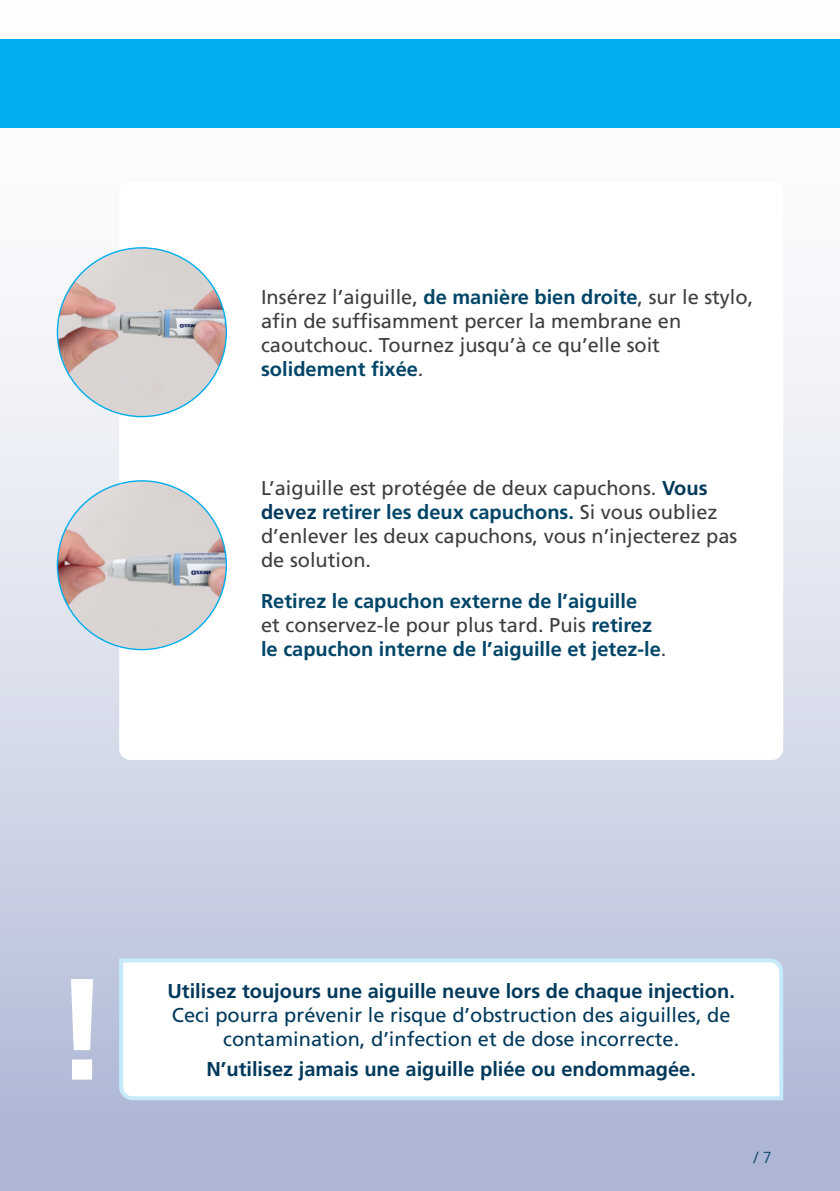
<style>
.page{position:relative;width:840px;height:1191px;background:#fff}
.page>*{position:absolute;margin:0;border:0;box-sizing:border-box;transform-origin:0 0}
.t1{font:20px/24px "Frutiger LT Std";color:#3e3e3f}
.t2{font:700 20px/24px "Frutiger LT Std";color:#004568}
.t3{font:700 20px "Frutiger LT Std";color:#00395c}
.t4{font:20px/24px "Frutiger LT Std";color:#00395c;text-align:center}
.t5{font:300 16px "Frutiger LT Std";color:#00395c}
.s1{font-weight:700;color:#004568}
.s2{font-weight:700;color:#00395c}
.s3{font-weight:400;color:#3e3e3f}
</style>
<div class="page">
<div style="left:0;top:0;width:839px;height:1191px;background:linear-gradient(to bottom,#fff,#afb9d6)"></div>
<div style="left:119px;top:181px;width:663px;height:579px;background:#fff;border-radius:11px"></div>
<div style="left:0;top:39px;width:839px;height:89px;background:#00aeef"></div>
<img style="left:57px;top:248px;width:169px;height:168px;border-radius:84px">
<img style="left:57px;top:481px;width:169px;height:168px;border-radius:84px">
<svg style="left:117px;top:956px;width:667px;height:146px"></svg>
<svg style="left:71px;top:979px;width:22px;height:100px"></svg>
<p class="t1" style="left:261px;top:285px;width:493px">Insérez l’aiguille, <span class="s1">de manière bien droite</span>, sur le stylo, afin de suffisamment percer la membrane en caoutchouc. Tournez jusqu’à ce qu’elle soit <span class="s1">solidement fixée</span>.</p>
<p class="t1" style="left:261px;top:476px;width:477px">L’aiguille est protégée de deux capuchons. <span class="s2">Vous devez</span> <span class="s1">retirer les deux capuchons.</span> Si vous oubliez d’enlever les deux capuchons, vous n’injecterez pas de solution.</p>
<p class="t2" style="left:261px;top:589px;width:406px">Retirez le capuchon externe de l’aiguille<br><span class="s3">et conservez-le pour plus tard. Puis</span> retirez le capuchon interne de l’aiguille et jetez-le<span class="s3">.</span></p>
<p class="t3" style="left:167px;top:979px;width:568px">Utilisez toujours une aiguille neuve lors de chaque injection.</p>
<p class="t4" style="left:172px;top:1003px;width:559px">Ceci pourra prévenir le risque d’obstruction des aiguilles, de contamination, d’infection et de dose incorrecte.</p>
<p class="t3" style="left:206px;top:1057px;width:491px">N’utilisez jamais une aiguille pliée ou endommagée.</p>
<p class="t5" style="left:753px;top:1148px;width:19px">/ 7</p>
</div>
